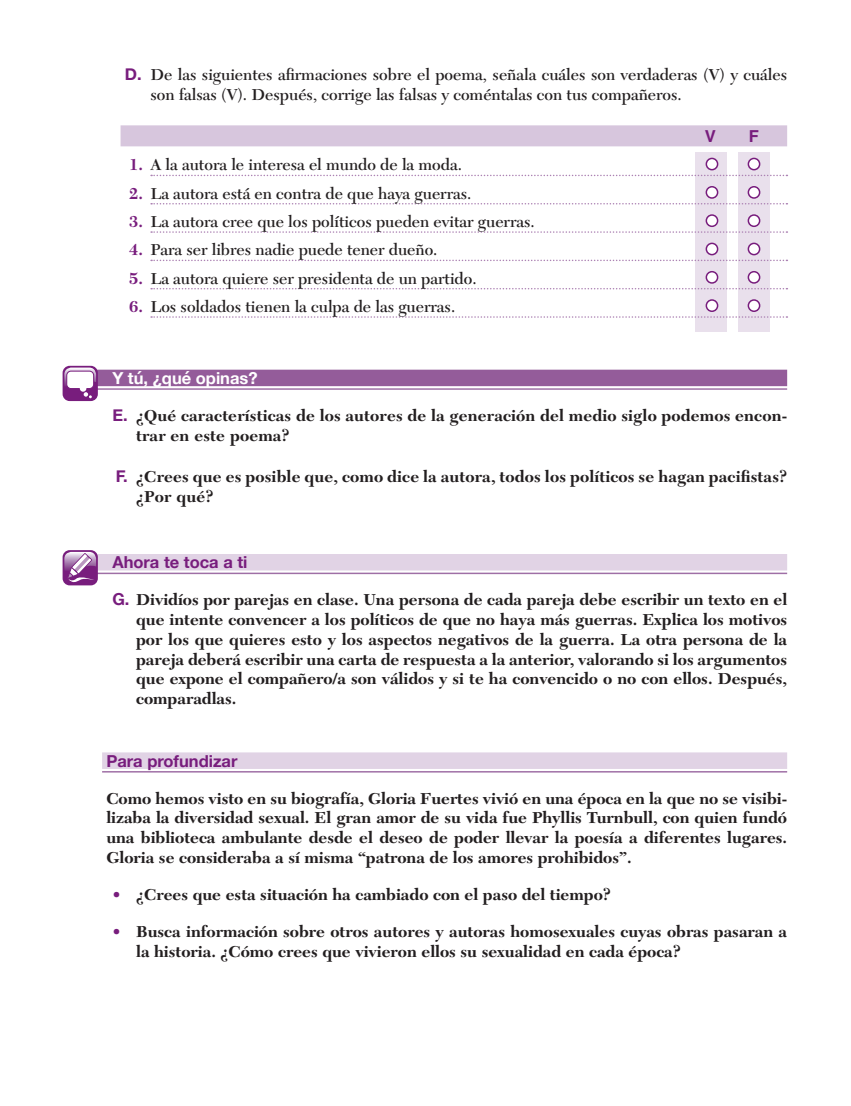
<style>
.page{position:relative;width:851px;height:1106px;background:#fff}
.page>*{position:absolute;margin:0;border:0;box-sizing:border-box;transform-origin:0 0}
.t1{font:700 16.5px/19.8px "New Caledonia LT Std";color:#231f20}
.t2{font:600 16.5px/19.8px "New Caledonia LT Std";color:#231f20}
.t3{font:700 16.5px "Helvetica Neue";color:#781d7d}
.t4{font:700 16.5px "Helvetica Neue";color:#fff}
.t5{font:700 16.5px "Helvetica";color:#781d7d}
.s1{font-family:"Helvetica Neue";font-weight:700;color:#781d7d}
.s2{font-weight:700;color:#781d7d}
.s3{font-family:"Helvetica Neue";color:#781d7d}
.s4{color:#781d7d}
</style>
<div class="page">
<div style="left:64px;top:370px;width:723px;height:16px;background:#945c9a"></div>
<hr style="left:94px;top:388px;width:693px;height:2px;background:#9f6fa6">
<div style="left:63px;top:366px;width:35px;height:35px;background:#781d7d;border-radius:7px"></div>
<svg style="left:64px;top:367px;width:32px;height:31px"></svg>
<div style="left:64px;top:554px;width:723px;height:16px;background:#e1d3e5"></div>
<hr style="left:94px;top:572px;width:693px;height:2px;background:#9f6fa6">
<svg style="left:63px;top:550px;width:35px;height:35px"></svg>
<svg style="left:64px;top:552px;width:32px;height:32px"></svg>
<div style="left:102px;top:752px;width:685px;height:17px;background:#e1d3e5"></div>
<hr style="left:102px;top:771px;width:685px;height:1px;background:#9f6fa6">
<div style="left:738px;top:152px;width:31px;height:180px;background:#e9e0ec"></div>
<div style="left:695px;top:152px;width:31px;height:180px;background:#e9e0ec"></div>
<div style="left:120px;top:125px;width:667px;height:21px;background:#d7c6dd"></div>
<svg style="left:151px;top:175px;width:636px;height:1px"></svg>
<svg style="left:151px;top:203px;width:636px;height:1px"></svg>
<svg style="left:151px;top:231px;width:636px;height:2px"></svg>
<svg style="left:151px;top:260px;width:636px;height:1px"></svg>
<svg style="left:151px;top:288px;width:636px;height:1px"></svg>
<svg style="left:151px;top:316px;width:636px;height:2px"></svg>
<div style="left:706px;top:158px;width:11px;height:12px;background:#fff;border-radius:50%"></div>
<div style="left:705px;top:158px;width:13px;height:12px;border:2px solid #781d7d;border-radius:50%"></div>
<div style="left:748px;top:158px;width:11px;height:12px;background:#fff;border-radius:50%"></div>
<div style="left:747px;top:158px;width:13px;height:12px;border:2px solid #781d7d;border-radius:50%"></div>
<div style="left:706px;top:187px;width:11px;height:11px;background:#fff;border-radius:50%"></div>
<div style="left:705px;top:186px;width:13px;height:13px;border:2px solid #781d7d;border-radius:50%"></div>
<div style="left:748px;top:187px;width:11px;height:11px;background:#fff;border-radius:50%"></div>
<div style="left:747px;top:186px;width:13px;height:13px;border:2px solid #781d7d;border-radius:50%"></div>
<div style="left:706px;top:215px;width:11px;height:11px;background:#fff;border-radius:50%"></div>
<div style="left:705px;top:214px;width:13px;height:13px;border:2px solid #781d7d;border-radius:50%"></div>
<div style="left:748px;top:215px;width:11px;height:11px;background:#fff;border-radius:50%"></div>
<div style="left:747px;top:214px;width:13px;height:13px;border:2px solid #781d7d;border-radius:50%"></div>
<div style="left:706px;top:243px;width:11px;height:12px;background:#fff;border-radius:50%"></div>
<div style="left:705px;top:243px;width:13px;height:12px;border:2px solid #781d7d;border-radius:50%"></div>
<div style="left:748px;top:243px;width:11px;height:12px;background:#fff;border-radius:50%"></div>
<div style="left:747px;top:243px;width:13px;height:12px;border:2px solid #781d7d;border-radius:50%"></div>
<div style="left:706px;top:272px;width:11px;height:11px;background:#fff;border-radius:50%"></div>
<div style="left:705px;top:271px;width:13px;height:13px;border:2px solid #781d7d;border-radius:50%"></div>
<div style="left:748px;top:272px;width:11px;height:11px;background:#fff;border-radius:50%"></div>
<div style="left:747px;top:271px;width:13px;height:13px;border:2px solid #781d7d;border-radius:50%"></div>
<div style="left:706px;top:300px;width:11px;height:11px;background:#fff;border-radius:50%"></div>
<div style="left:705px;top:299px;width:13px;height:13px;border:2px solid #781d7d;border-radius:50%"></div>
<div style="left:748px;top:300px;width:11px;height:11px;background:#fff;border-radius:50%"></div>
<div style="left:747px;top:299px;width:13px;height:13px;border:2px solid #781d7d;border-radius:50%"></div>
<p class="t2" style="left:150px;top:65px;width:638px;text-indent:-25px"><span class="s1">D.</span> De las siguientes afirmaciones sobre el poema, señala cuáles son verdaderas (V) y cuáles son falsas (V). Después, corrige las falsas y coméntalas con tus compañeros.</p>
<p class="t2" style="left:129px;top:155px;width:334px"><span class="s2">1.</span> A la autora le interesa el mundo de la moda.</p>
<p class="t2" style="left:129px;top:184px;width:343px"><span class="s2">2.</span> La autora está en contra de que haya guerras.</p>
<p class="t2" style="left:129px;top:212px;width:407px"><span class="s2">3.</span> La autora cree que los políticos pueden evitar guerras.</p>
<p class="t2" style="left:129px;top:240px;width:309px"><span class="s2">4.</span> Para ser libres nadie puede tener dueño.</p>
<p class="t2" style="left:129px;top:269px;width:349px"><span class="s2">5.</span> La autora quiere ser presidenta de un partido.</p>
<p class="t2" style="left:129px;top:297px;width:327px"><span class="s2">6.</span> Los soldados tienen la culpa de las guerras.</p>
<p class="t5" style="left:704px;top:126px;width:13px">V</p>
<p class="t5" style="left:748px;top:126px;width:12px">F</p>
<p class="t4" style="left:112px;top:365px;width:147px">Y tú, ¿qué opinas?</p>
<p class="t1" style="left:136px;top:406px;width:652px;text-indent:-24px"><span class="s3">E.</span> ¿Qué características de los autores de la generación del medio siglo podemos encon&shy;trar en este poema?</p>
<p class="t1" style="left:136px;top:466px;width:652px;text-indent:-20px"><span class="s3">F.</span> ¿Crees que es posible que, como dice la autora, todos los políticos se hagan pacifistas? ¿Por qué?</p>
<p class="t3" style="left:112px;top:549px;width:137px">Ahora te toca a ti</p>
<p class="t1" style="left:136px;top:590px;width:652px;text-align:justify;text-indent:-24px"><span class="s3">G.</span> Dividíos por parejas en clase. Una persona de cada pareja debe escribir un texto en el que intente convencer a los políticos de que no haya más guerras. Explica los motivos por los que quieres esto y los aspectos negativos de la guerra. La otra persona de la pareja deberá escribir una carta de respuesta a la anterior, valorando si los argumentos que expone el compañero/a son válidos y si te ha convencido o no con ellos. Después, comparadlas.</p>
<p class="t3" style="left:106px;top:748px;width:133px">Para profundizar</p>
<p class="t1" style="left:106px;top:788px;width:682px;text-align:justify">Como hemos visto en su biografía, Gloria Fuertes vivió en una época en la que no se visibi&shy;lizaba la diversidad sexual. El gran amor de su vida fue Phyllis Turnbull, con quien fundó una biblioteca ambulante desde el deseo de poder llevar la poesía a diferentes lugares.<br>Gloria se consideraba a sí misma “patrona de los amores prohibidos”.</p>
<p class="t1" style="left:112px;top:884px;width:500px"><span class="s4">•</span> ¿Crees que esta situación ha cambiado con el paso del tiempo?</p>
<p class="t1" style="left:136px;top:921px;width:652px;text-indent:-24px"><span class="s4">•</span> Busca información sobre otros autores y autoras homosexuales cuyas obras pasaran a la historia. ¿Cómo crees que vivieron ellos su sexualidad en cada época?</p>
</div>
